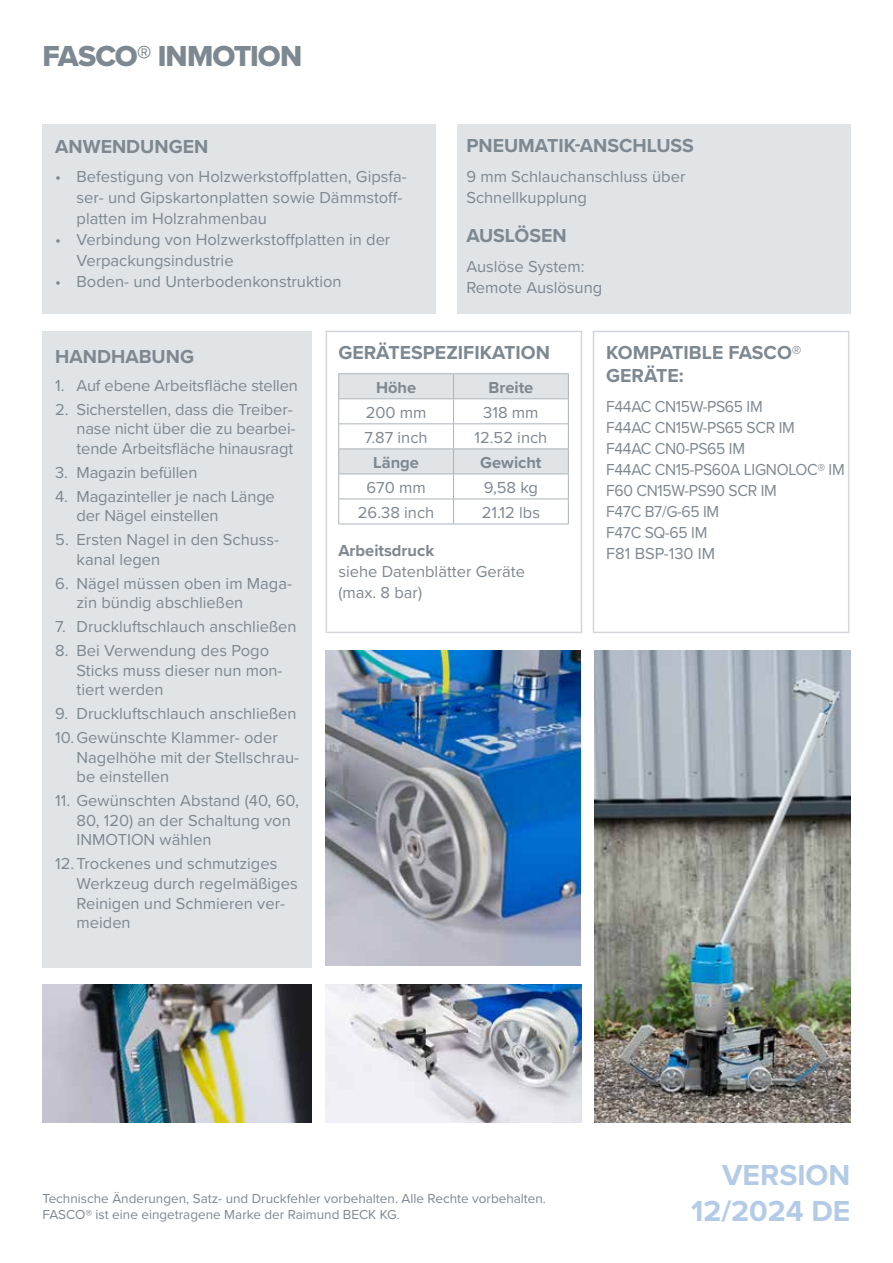
<style>
.page{position:relative;width:893px;height:1263px;background:#fff}
.page>*{position:absolute;margin:0;border:0;box-sizing:border-box;transform-origin:0 0}
.t1{font:700 30px/36px "Proxima Nova";color:#b3cbe6;text-align:right}
.t2{font:30px "Proxima Nova Extrabld";letter-spacing:-.03em;color:#7d8890}
.t3{font:700 19.5px/23.4px "Proxima Nova";color:#7d8890}
.t4{font:16.5px/19.5px "Proxima Nova";color:#7d8890}
.t5{font:16.5px/21px "Proxima Nova";letter-spacing:-.02em;color:#7d8890;scale:.95 1}
.t6{font:700 16.5px "Proxima Nova";color:#7d8890}
.t7{font:13.5px/16.5px "Proxima Nova";color:#7d8890}
.s1{font-weight:400}
</style>
<div class="page">
<div style="left:43px;top:125px;width:393px;height:189px;background:#e1e4e7"></div>
<div style="left:457px;top:125px;width:393px;height:189px;background:#e1e4e7"></div>
<div style="left:43px;top:331px;width:269px;height:636px;background:#e1e4e7"></div>
<div style="left:326px;top:331px;width:256px;height:302px;background:#fff;border:2px solid #d3d7db"></div>
<hr style="left:338px;top:373px;width:116px;height:1px;background:#abb3b9">
<hr style="left:454px;top:373px;width:115px;height:1px;background:#abb3b9">
<svg style="left:338px;top:374px;width:231px;height:150px"></svg>
<hr style="left:338px;top:524px;width:116px;height:1px;background:#abb3b9">
<hr style="left:454px;top:524px;width:115px;height:1px;background:#abb3b9">
<div style="left:593px;top:331px;width:256px;height:302px;background:#fff;border:2px solid #d3d7db"></div>
<img style="left:43px;top:984px;width:269px;height:139px">
<img style="left:595px;top:650px;width:256px;height:473px">
<img style="left:326px;top:984px;width:255px;height:139px">
<img style="left:325px;top:650px;width:256px;height:315px">
<h1 class="t2" style="left:43px;top:34px;width:261px">FASCO® INMOTION</h1>
<p class="t3" style="left:55px;top:134px;width:155px">ANWENDUNGEN</p>
<p class="t4" style="left:77px;top:165px;width:332px;line-height:21px;text-indent:-21px">• Befestigung von Holzwerkstoffplatten, Gipsfa&shy;ser- und Gipskartonplatten sowie Dämmstoff&shy;platten im Holzrahmenbau</p>
<p class="t4" style="left:77px;top:229px;width:315px;line-height:21px;text-indent:-21px">• Verbindung von Holzwerkstoffplatten in der<br>Verpackungsindustrie</p>
<p class="t4" style="left:55px;top:271px;width:288px">• Boden- und Unterbodenkonstruktion</p>
<p class="t3" style="left:466px;top:134px;width:229px">PNEUMATIK-ANSCHLUSS</p>
<p class="t4" style="left:466px;top:165px;width:221px;line-height:21px">9 mm Schlauchanschluss über<br>Schnellkupplung</p>
<p class="t3" style="left:466px;top:224px;width:102px">AUSLÖSEN</p>
<p class="t4" style="left:466px;top:255px;width:137px;line-height:21px">Auslöse System:<br>Remote Auslösung</p>
<p class="t3" style="left:55px;top:344px;width:140px">HANDHABUNG</p>
<p class="t4" style="left:55px;top:375px;width:244px">1. Auf ebene Arbeitsfläche stellen</p>
<p class="t4" style="left:77px;top:399px;width:221px;text-indent:-21px">2. Sicherstellen, dass die Treiber&shy;nase nicht über die zu bearbei&shy;tende Arbeitsfläche hinausragt</p>
<p class="t4" style="left:55px;top:462px;width:144px">3. Magazin befüllen</p>
<p class="t4" style="left:77px;top:486px;width:200px;text-indent:-21px">4. Magazinteller je nach Länge der Nägel einstellen</p>
<p class="t4" style="left:77px;top:529px;width:204px;text-indent:-21px">5. Ersten Nagel in den Schuss&shy;kanal legen</p>
<p class="t4" style="left:77px;top:573px;width:217px;text-indent:-21px">6. Nägel müssen oben im Maga&shy;zin bündig abschließen</p>
<p class="t4" style="left:55px;top:616px;width:243px">7. Druckluftschlauch anschließen</p>
<p class="t4" style="left:77px;top:640px;width:207px;text-indent:-21px">8. Bei Verwendung des Pogo<br>Sticks muss dieser nun mon&shy;tiert werden</p>
<p class="t4" style="left:55px;top:701px;width:243px;line-height:24px">9. Druckluftschlauch anschließen<br>10.Gewünschte Klammer- oder</p>
<p class="t4" style="left:77px;top:747px;width:224px">Nagelhöhe mit der Stellschrau&shy;be einstellen</p>
<p class="t4" style="left:77px;top:790px;width:224px;text-indent:-21px">11. Gewünschten Abstand (40, 60,<br>80, 120) an der Schaltung von<br>INMOTION wählen</p>
<p class="t4" style="left:77px;top:853px;width:223px;text-indent:-21px">12.Trockenes und schmutziges<br>Werkzeug durch regelmäßiges<br>Reinigen und Schmieren ver&shy;meiden</p>
<p class="t3" style="left:338px;top:340px;width:213px">GERÄTESPEZIFIKATION</p>
<p class="t6" style="left:376px;top:375px;width:42px">Höhe</p>
<p class="t6" style="left:488px;top:375px;width:46px">Breite</p>
<p class="t4" style="left:366px;top:402px;width:62px">200 mm</p>
<p class="t4" style="left:483px;top:402px;width:57px">318 mm</p>
<p class="t4" style="left:365px;top:427px;width:65px">7.87 inch</p>
<p class="t4" style="left:474px;top:427px;width:74px">12.52 inch</p>
<p class="t6" style="left:373px;top:450px;width:47px">Länge</p>
<p class="t6" style="left:480px;top:450px;width:63px">Gewicht</p>
<p class="t4" style="left:366px;top:477px;width:61px">670 mm</p>
<p class="t4" style="left:484px;top:477px;width:56px">9,58 kg</p>
<p class="t4" style="left:358px;top:502px;width:78px">26.38 inch</p>
<p class="t4" style="left:482px;top:502px;width:60px">21.12 lbs</p>
<p class="t6" style="left:338px;top:538px;width:97px">Arbeitsdruck</p>
<p class="t4" style="left:338px;top:561px;width:188px;line-height:21px">siehe Datenblätter Geräte (max. 8 bar)</p>
<p class="t3" style="left:606px;top:340px;width:197px">KOMPATIBLE FASCO<span class="s1">®<br></span>GERÄTE:</p>
<p class="t5" style="left:606px;top:395px;width:253px">F44AC CN15W-PS65 IM<br>F44AC CN15W-PS65 SCR IM<br>F44AC CN0-PS65 IM<br>F44AC CN15-PS60A LIGNOLOC® IM<br>F60 CN15W-PS90 SCR IM<br>F47C B7/G-65 IM<br>F47C SQ-65 IM<br>F81 BSP-130 IM</p>
<p class="t7" style="left:43px;top:1189px;width:505px">Technische Änderungen, Satz- und Druckfehler vorbehalten. Alle Rechte vorbehalten.<br>FASCO® ist eine eingetragene Marke der Raimund BECK KG.</p>
<h1 class="t1" style="left:691px;top:1156px;width:161px">VERSION<br>12/2024 DE</h1>
</div>
